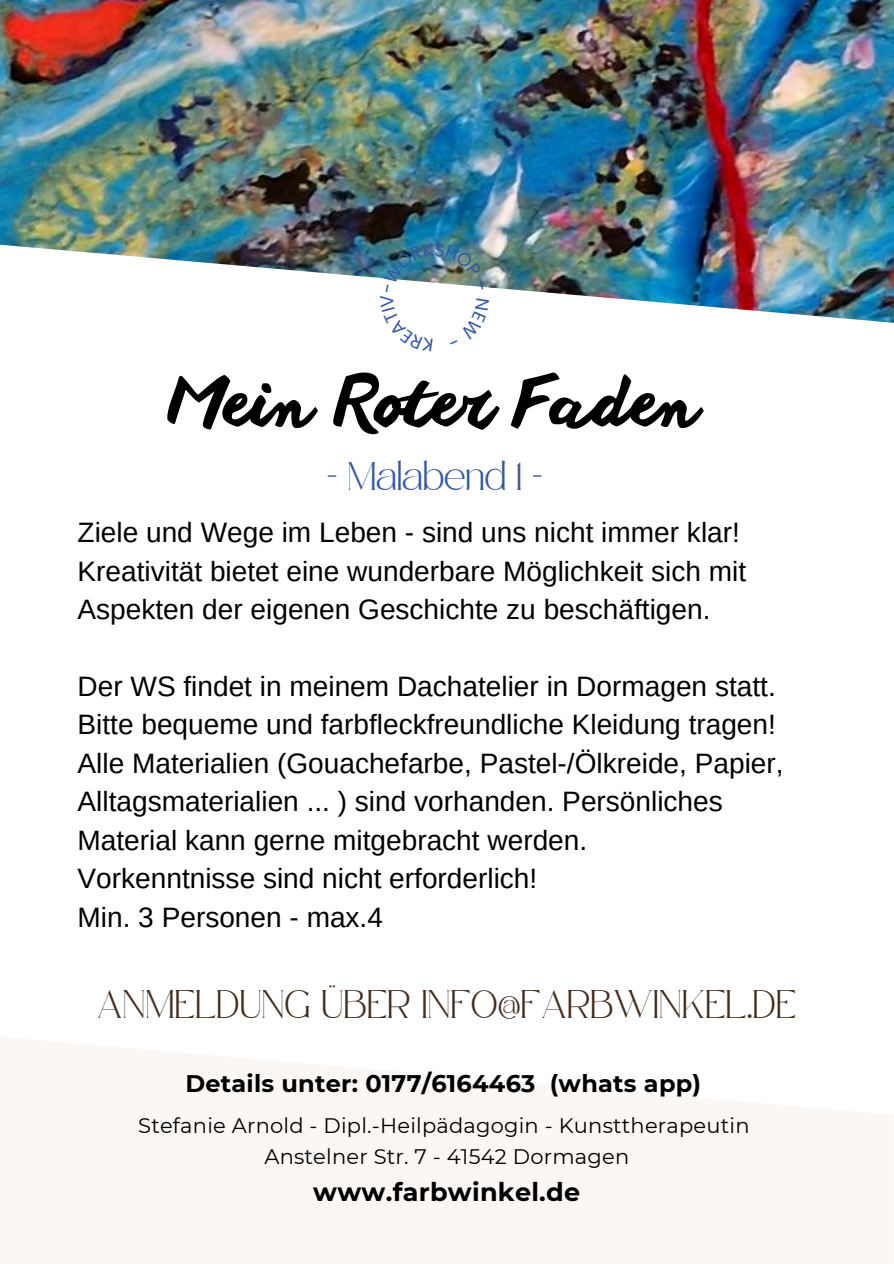
<style>
.page{position:relative;width:894px;height:1264px;background:#fff}
.page>*{position:absolute;margin:0;border:0;box-sizing:border-box;transform-origin:0 0}
.t1{font:67.5px "Anothershabby";color:#000}
.t2{font:28.05px/38.4px "Arimo";color:#000}
.t3{font:700 25.5px "Montserrat";letter-spacing:.01em;color:#000}
.t4{font:700 24px "Montserrat";letter-spacing:.01em;color:#000}
.t5{font:21px/31.5px "Montserrat";letter-spacing:.01em;color:#000;text-align:center}
.t6{font:19.5px "Safira March";letter-spacing:.04em;color:#442c1d}
.t7{font:19.5px "Safira March";letter-spacing:.01em;color:#3459a3}
</style>
<div class="page">
<img style="left:0;top:0;width:893px;height:323px">
<div style="left:0;top:1033px;width:893px;height:230px;background:#faf7f5"></div>
<img style="left:380px;top:242px;width:109px;height:81px">
<h1 class="t1" style="left:169px;top:365px;width:532px">Mein Roter Faden</h1>
<p class="t7" style="left:327px;top:471px;width:216px">- Malabend 1 -</p>
<p class="t2" style="left:77px;top:513px;width:670px">Ziele und Wege im Leben - sind uns nicht immer klar!<br>Kreativität bietet eine wunderbare Möglichkeit sich mit<br>Aspekten der eigenen Geschichte zu beschäftigen.</p>
<p class="t2" style="left:77px;top:667px;width:707px">Der WS findet in meinem Dachatelier in Dormagen statt.<br>Bitte bequeme und farbfleckfreundliche Kleidung tragen!<br>Alle Materialien (Gouachefarbe, Pastel-/Ölkreide, Papier, Alltagsmaterialien ... ) sind vorhanden. Persönliches Material kann gerne mitgebracht werden.<br>Vorkenntnisse sind nicht erforderlich!<br>Min. 3 Personen - max.4</p>
<p class="t6" style="left:97px;top:999px;width:700px">ANMELDUNG ÜBER INFO@FARBWINKEL.DE</p>
<p class="t4" style="left:185px;top:1068px;width:517px">Details unter: 0177/6164463 (whats app)</p>
<p class="t5" style="left:138px;top:1109px;width:612px">Stefanie Arnold - Dipl.-Heilpädagogin - Kunsttherapeutin<br>Anstelner Str. 7 - 41542 Dormagen</p>
<p class="t3" style="left:313px;top:1176px;width:268px">www.farbwinkel.de</p>
</div>
